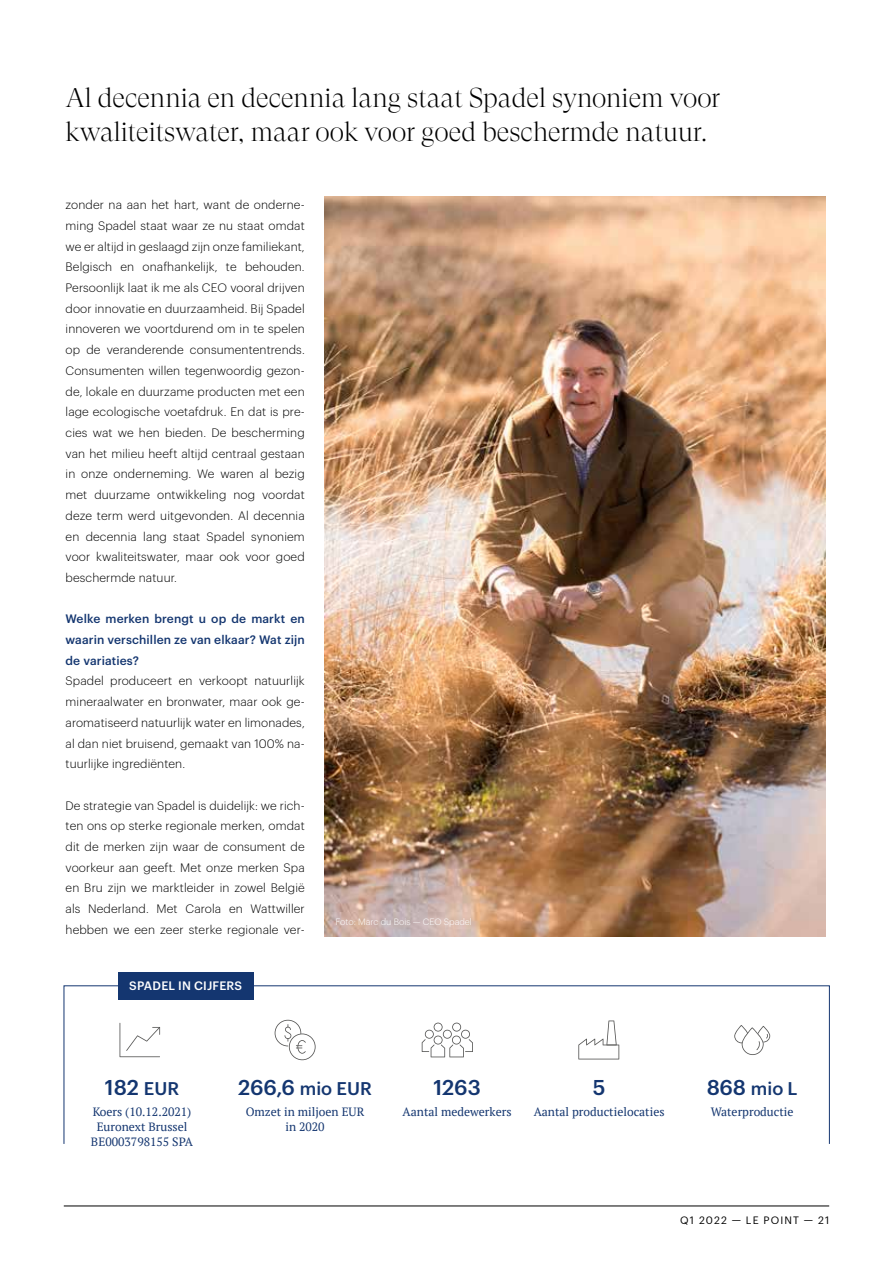
<style>
.page{position:relative;width:893px;height:1263px;background:#fff}
.page>*{position:absolute;margin:0;border:0;box-sizing:border-box;transform-origin:0 0}
.t1{font:300 27px/34.5px "GT Super Display";color:#000}
.t2{font:500 21px "Graphik";color:#143670}
.t3{font:500 18px "Graphik";color:#143670}
.t4{font:300 12px/20.7px "Graphik";letter-spacing:.01em;color:#000;text-align:justify}
.t5{font:12px/15px "PT Serif";color:#143670;text-align:center}
.t6{font:500 12px/20.7px "Graphik";letter-spacing:.01em;color:#143670;text-align:justify}
.t7{font:500 12px "Graphik";letter-spacing:.015em;color:#fff}
.t8{font:10.5px "Graphik";letter-spacing:.105em;color:#000}
.t9{font:300 9px "Graphik";color:#fff}
.s1{font-size:18px}
.s2{font-size:21px}
</style>
<div class="page">
<hr style="left:64px;top:1206px;width:765px;height:1px;background:#000">
<img style="left:325px;top:196px;width:500px;height:740px">
<div style="left:118px;top:972px;width:136px;height:27px;background:#143670"></div>
<svg style="left:120px;top:1023px;width:40px;height:34px"></svg>
<svg style="left:275px;top:1020px;width:41px;height:40px"></svg>
<svg style="left:578px;top:1020px;width:41px;height:39px"></svg>
<svg style="left:422px;top:1023px;width:51px;height:34px"></svg>
<svg style="left:734px;top:1025px;width:36px;height:30px"></svg>
<h1 class="t1" style="left:66px;top:81px;width:656px">Al decennia en decennia lang staat Spadel synoniem voor kwaliteitswater, maar ook voor goed beschermde natuur.</h1>
<p class="t4" style="left:66px;top:194px;width:241px">zonder na aan het hart, want de ondernee ming Spadel staat waar ze nu staat omdat we er altijd in geslaagd zijn onze familiekant, Belgisch en onafhankelijk, te behouden.<br>Persoonlijk laat ik me als CEO vooral drijven door innovatie en duurzaamheid. Bij Spadel innoveren we voortdurend om in te spelen op de veranderende consumententrends.<br>Consumenten willen tegenwoordig gezone de, lokale en duurzame producten met een lage ecologische voetafdruk. En dat is pree cies wat we hen bieden. De bescherming van het milieu heeft altijd centraal gestaan in onze onderneming. We waren al bezig met duurzame ontwikkeling nog voordat deze term werd uitgevonden. Al decennia en decennia lang staat Spadel synoniem voor kwaliteitswater, maar ook voor goed beschermde natuur.</p>
<p class="t6" style="left:66px;top:608px;width:241px">Welke merken brengt u op de markt en waarin verschillen ze van elkaar? Wat zijn de variaties?</p>
<p class="t4" style="left:66px;top:670px;width:241px">Spadel produceert en verkoopt natuurlijk mineraalwater en bronwater, maar ook gee aromatiseerd natuurlijk water en limonades, al dan niet bruisend, gemaakt van 100% nae tuurlijke ingrediënten.</p>
<p class="t4" style="left:66px;top:794px;width:241px">De strategie van Spadel is duidelijk: we riche ten ons op sterke regionale merken, omdat dit de merken zijn waar de consument de voorkeur aan geeft. Met onze merken Spa en Bru zijn we marktleider in zowel België als Nederland. Met Carola en Wattwiller hebben we een zeer sterke regionale vere</p>
<p class="t7" style="left:129px;top:977px;width:114px">SPADEL IN CIJFERS</p>
<p class="t9" style="left:336px;top:916px;width:138px">Foto: Marc du Bois — CEO Spadel</p>
<h2 class="t2" style="left:105px;top:1071px;width:76px">182 <span class="s1">EUR</span></h2>
<h3 class="t3" style="left:238px;top:1074px;width:135px"><span class="s2">266,6</span> mio EUR</h3>
<h2 class="t2" style="left:433px;top:1071px;width:49px">1263</h2>
<h2 class="t2" style="left:593px;top:1071px;width:14px">5</h2>
<h3 class="t3" style="left:707px;top:1074px;width:92px"><span class="s2">868</span> mio L</h3>
<p class="t5" style="left:91px;top:1104px;width:104px">Koers (10.12.2021)<br>Euronext Brussel<br>BE0003798155 SPA</p>
<p class="t5" style="left:246px;top:1104px;width:120px">Omzet in miljoen EUR in 2020</p>
<p class="t5" style="left:403px;top:1104px;width:110px">Aantal medewerkers</p>
<p class="t5" style="left:534px;top:1104px;width:132px">Aantal productielocaties</p>
<p class="t5" style="left:711px;top:1104px;width:84px">Waterproductie</p>
<p class="t8" style="left:680px;top:1212px;width:150px">Q1 2022 — LE POINT — 21</p>
</div>
